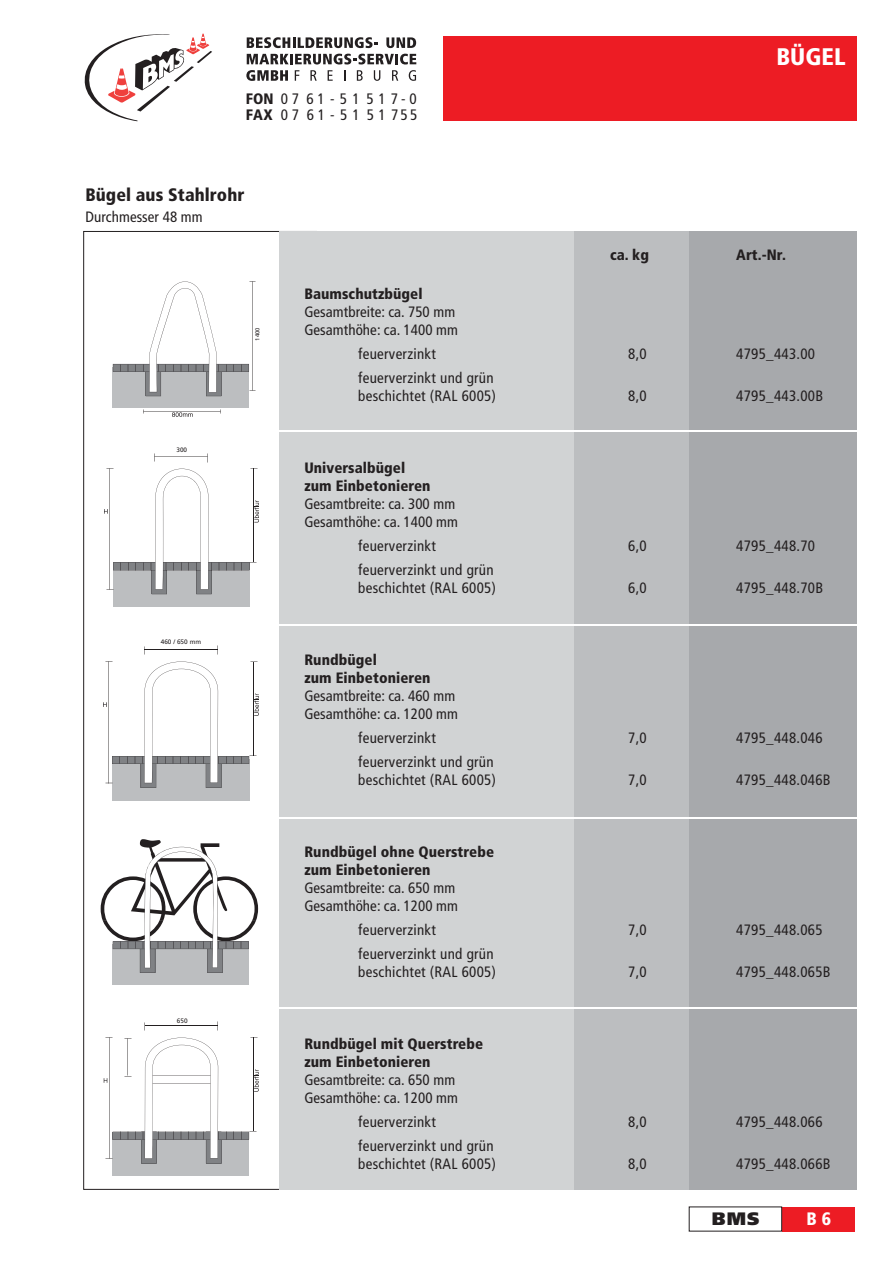
<style>
.page{position:relative;width:893px;height:1263px;background:#fff}
.page>*{position:absolute;margin:0;border:0;box-sizing:border-box;transform-origin:0 0}
.t1{font:900 condensed 24px "Frutiger LT";letter-spacing:.005em;color:#fff}
.t2{font:900 condensed 18px "Frutiger LT";letter-spacing:.005em;color:#231f20}
.t3{font:900 18px "Frutiger LT";color:#231f20}
.t4{font:900 condensed 18px "Frutiger LT";color:#fff}
.t5{font:condensed 15.15px/16.4px "Frutiger LT";letter-spacing:.275em;color:#231f20}
.t6{font:condensed 15px/18px "Frutiger LT";letter-spacing:.02em;color:#231f20}
.t7{font:900 condensed 15px "Frutiger LT";letter-spacing:.005em;color:#231f20}
.t8{font:6.45px "Frutiger LT";letter-spacing:.005em;color:#231f20}
.t9{font:5.85px "Frutiger LT";color:#231f20}
.s1{font-weight:900}
</style>
<div class="page">
<div style="left:443px;top:36px;width:413px;height:85px;background:#ed1c24"></div>
<div style="left:668px;top:231px;width:189px;height:959px;background:#a7a9ac"></div>
<svg style="left:84px;top:33px;width:128px;height:88px"></svg>
<svg style="left:247px;top:37px;width:131px;height:11px"></svg>
<svg style="left:386px;top:37px;width:30px;height:11px"></svg>
<svg style="left:246px;top:54px;width:170px;height:27px"></svg>
<div style="left:573px;top:231px;width:116px;height:959px;background:#bcbec0"></div>
<div style="left:782px;top:1207px;width:72px;height:24px;background:#ed1c24"></div>
<div style="left:279px;top:231px;width:295px;height:959px;background:#d1d3d4"></div>
<hr style="left:269px;top:1008px;width:601px;height:1px;background:#fff">
<div style="left:113px;top:367px;width:136px;height:41px;background:#bcbec0"></div>
<svg style="left:113px;top:281px;width:136px;height:115px"></svg>
<svg style="left:172px;top:412px;width:21px;height:5px"></svg>
<hr style="left:269px;top:817px;width:601px;height:2px;background:#fff">
<hr style="left:269px;top:624px;width:601px;height:1px;background:#fff">
<hr style="left:269px;top:430px;width:601px;height:2px;background:#fff">
<div style="left:113px;top:1135px;width:136px;height:41px;background:#bcbec0"></div>
<svg style="left:113px;top:1028px;width:146px;height:135px"></svg>
<hr style="left:145px;top:1026px;width:73px;height:1px;background:#231f20">
<div style="left:113px;top:566px;width:136px;height:41px;background:#bcbec0"></div>
<svg style="left:104px;top:459px;width:155px;height:135px"></svg>
<div style="left:112px;top:759px;width:137px;height:41px;background:#bcbec0"></div>
<svg style="left:103px;top:652px;width:156px;height:136px"></svg>
<hr style="left:144px;top:650px;width:74px;height:1px;background:#231f20">
<div style="left:113px;top:945px;width:136px;height:40px;background:#bcbec0"></div>
<svg style="left:101px;top:839px;width:157px;height:134px"></svg>
<p class="t5" style="left:246px;top:92px;width:173px"><span class="s1">FON</span> 07 61-51 517-0<br><span class="s1">FAX</span> 07 61-51 51755</p>
<p class="t2" style="left:85px;top:187px;width:160px">Bügel aus Stahlrohr</p>
<p class="t6" style="left:85px;top:210px;width:119px">Durchmesser 48 mm</p>
<p class="t1" style="left:776px;top:46px;width:71px">BÜGEL</p>
<p class="t7" style="left:610px;top:248px;width:40px">ca. kg</p>
<p class="t7" style="left:736px;top:248px;width:51px">Art.-Nr.</p>
<p class="t8" style="left:176px;top:446px;width:12px">300</p>
<p class="t8" style="left:161px;top:638px;width:42px">460 / 650 mm</p>
<p class="t8" style="left:177px;top:1017px;width:12px">650</p>
<p class="t9" style="left:254px;top:341px;width:14px;rotate:-90deg">1400</p>
<p class="t6" style="left:304px;top:286px;width:155px"><span class="s1">Baumschutzbügel<br></span>Gesamtbreite: ca. 750 mm<br>Gesamthöhe: ca. 1400 mm</p>
<p class="t6" style="left:358px;top:346px;width:79px">feuerverzinkt</p>
<p class="t6" style="left:628px;top:346px;width:20px">8,0</p>
<p class="t6" style="left:736px;top:346px;width:80px">4795_443.00</p>
<p class="t6" style="left:358px;top:370px;width:139px">feuerverzinkt und grün beschichtet (RAL 6005)</p>
<p class="t6" style="left:628px;top:388px;width:20px">8,0</p>
<p class="t6" style="left:736px;top:388px;width:88px">4795_443.00B</p>
<p class="t6" style="left:304px;top:460px;width:155px"><span class="s1">Universalbügel<br>zum Einbetonieren<br></span>Gesamtbreite: ca. 300 mm<br>Gesamthöhe: ca. 1400 mm</p>
<p class="t6" style="left:358px;top:538px;width:79px">feuerverzinkt</p>
<p class="t6" style="left:628px;top:538px;width:20px">6,0</p>
<p class="t6" style="left:736px;top:538px;width:80px">4795_448.70</p>
<p class="t6" style="left:358px;top:562px;width:139px">feuerverzinkt und grün beschichtet (RAL 6005)</p>
<p class="t6" style="left:628px;top:580px;width:20px">6,0</p>
<p class="t6" style="left:736px;top:580px;width:88px">4795_448.70B</p>
<p class="t6" style="left:304px;top:652px;width:155px"><span class="s1">Rundbügel<br>zum Einbetonieren<br></span>Gesamtbreite: ca. 460 mm<br>Gesamthöhe: ca. 1200 mm</p>
<p class="t6" style="left:358px;top:730px;width:79px">feuerverzinkt</p>
<p class="t6" style="left:628px;top:730px;width:20px">7,0</p>
<p class="t6" style="left:736px;top:730px;width:88px">4795_448.046</p>
<p class="t6" style="left:358px;top:754px;width:139px">feuerverzinkt und grün beschichtet (RAL 6005)</p>
<p class="t6" style="left:628px;top:772px;width:20px">7,0</p>
<p class="t6" style="left:736px;top:772px;width:96px">4795_448.046B</p>
<p class="t6" style="left:304px;top:844px;width:191px"><span class="s1">Rundbügel ohne Querstrebe zum Einbetonieren<br></span>Gesamtbreite: ca. 650 mm<br>Gesamthöhe: ca. 1200 mm</p>
<p class="t6" style="left:358px;top:922px;width:79px">feuerverzinkt</p>
<p class="t6" style="left:628px;top:922px;width:20px">7,0</p>
<p class="t6" style="left:736px;top:922px;width:88px">4795_448.065</p>
<p class="t6" style="left:358px;top:946px;width:139px">feuerverzinkt und grün beschichtet (RAL 6005)</p>
<p class="t6" style="left:628px;top:964px;width:20px">7,0</p>
<p class="t6" style="left:736px;top:964px;width:96px">4795_448.065B</p>
<p class="t6" style="left:304px;top:1036px;width:180px"><span class="s1">Rundbügel mit Querstrebe zum Einbetonieren<br></span>Gesamtbreite: ca. 650 mm<br>Gesamthöhe: ca. 1200 mm</p>
<p class="t6" style="left:358px;top:1114px;width:79px">feuerverzinkt</p>
<p class="t6" style="left:628px;top:1114px;width:20px">8,0</p>
<p class="t6" style="left:736px;top:1114px;width:88px">4795_448.066</p>
<p class="t6" style="left:358px;top:1138px;width:139px">feuerverzinkt und grün beschichtet (RAL 6005)</p>
<p class="t6" style="left:628px;top:1156px;width:20px">8,0</p>
<p class="t6" style="left:736px;top:1156px;width:96px">4795_448.066B</p>
<p class="t3" style="left:712px;top:1208px;width:49px">BMS</p>
<p class="t4" style="left:806px;top:1211px;width:26px">B 6</p>
</div>
